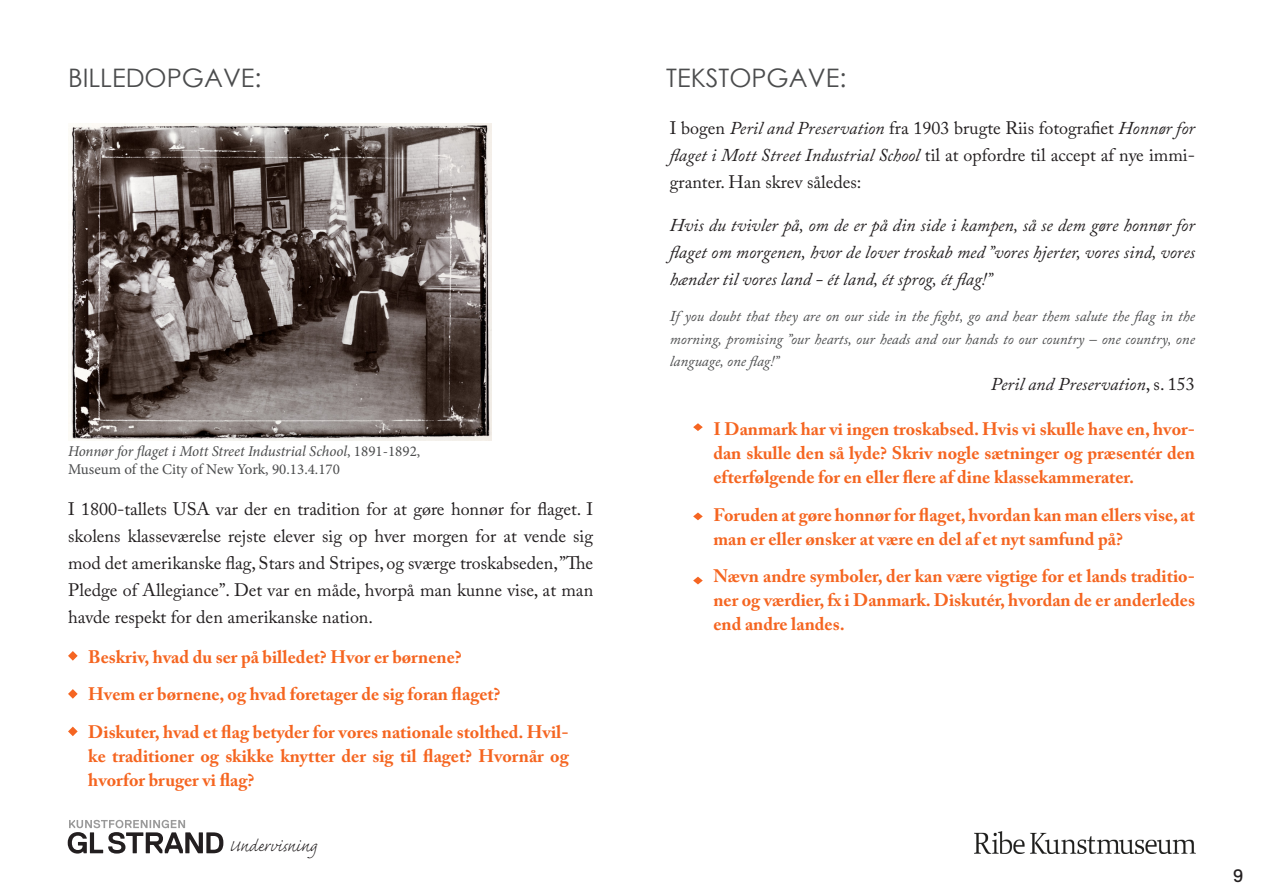
<style>
.page{position:relative;width:1263px;height:893px;background:#fff}
.page>*{position:absolute;margin:0;border:0;box-sizing:border-box;transform-origin:0 0}
.t1{font:25.5px "Century Gothic";color:#4b4c4d}
.t2{font:300 21px "Caflisch Script Pro";color:#231f20}
.t3{font:700 18px/24px "Adobe Caslon Pro";color:#f56520;text-align:justify}
.t4{font:18px/27px "Adobe Caslon Pro";color:#231f20;text-align:justify}
.t5{font:italic 18px/27px "Adobe Caslon Pro";color:#231f20;text-align:justify}
.t6{font:18px "Replica Std";color:#231f20}
.t7{font:italic 15px/22.5px "Adobe Caslon Pro";color:#4b4c4d;text-align:justify}
.t8{font:15px/18px "Minion Pro";color:#4b4c4d}
.s1{font-style:italic}
.s2{font-style:normal}
</style>
<div class="page">
<svg style="left:68px;top:820px;width:155px;height:34px"></svg>
<img style="left:974px;top:832px;width:221px;height:21px">
<svg style="left:68px;top:651px;width:10px;height:10px"></svg>
<svg style="left:68px;top:689px;width:10px;height:10px"></svg>
<svg style="left:68px;top:727px;width:10px;height:9px"></svg>
<svg style="left:693px;top:423px;width:10px;height:8px"></svg>
<svg style="left:693px;top:512px;width:10px;height:8px"></svg>
<svg style="left:693px;top:577px;width:10px;height:7px"></svg>
<img style="left:68px;top:123px;width:423px;height:318px">
<p class="t1" style="left:68px;top:60px;width:195px">BILLEDOPGAVE:</p>
<p class="t8" style="left:68px;top:443px;width:354px"><span class="s1">Honnør for flaget i Mott Street Industrial School</span>, 1891-1892,<br>Museum of the City of New York, 90.13.4.170</p>
<p class="t4" style="left:68px;top:495px;width:527px">I 1800-tallets USA var der en tradition for at gøre honnør for flaget. I skolens klasseværelse rejste elever sig op hver morgen for at vende sig mod det amerikanske flag, Stars and Stripes, og sværge troskabseden, ”The Pledge of Allegiance”. Det var en måde, hvorpå man kunne vise, at man havde respekt for den amerikanske nation.</p>
<p class="t3" style="left:88px;top:645px;width:375px">Beskriv, hvad du ser på billedet? Hvor er børnene?</p>
<p class="t3" style="left:88px;top:682px;width:414px">Hvem er børnene, og hvad foretager de sig foran flaget?</p>
<p class="t3" style="left:88px;top:720px;width:482px">Diskuter, hvad et flag betyder for vores nationale stolthed. Hvil&shy;ke traditioner og skikke knytter der sig til flaget? Hvornår og hvorfor bruger vi flag?</p>
<p class="t2" style="left:229px;top:835px;width:89px">Undervisning</p>
<p class="t1" style="left:666px;top:60px;width:182px">TEKSTOPGAVE:</p>
<p class="t4" style="left:670px;top:115px;width:527px">I bogen <span class="s1">Peril and Preservation</span> fra 1903 brugte Riis fotografiet <span class="s1">Honnør for flaget i Mott Street Industrial School</span> til at opfordre til accept af nye immi&shy;granter. Han skrev således:</p>
<p class="t5" style="left:670px;top:212px;width:527px">Hvis du tvivler på, om de er på din side i kampen, så se dem gøre honnør for flaget om morgenen, hvor de lover troskab med ”vores hjerter, vores sind, vores hænder til vores land - ét land, ét sprog, ét flag!”</p>
<p class="t7" style="left:670px;top:305px;width:527px">If you doubt that they are on our side in the fight, go and hear them salute the flag in the morning, promising ”our hearts, our heads and our hands to our country – one country, one language, one flag!”</p>
<p class="t5" style="left:991px;top:370px;width:205px">Peril and Preservation<span class="s2">, s. 153</span></p>
<p class="t3" style="left:713px;top:417px;width:483px">I Danmark har vi ingen troskabsed. Hvis vi skulle have en, hvor&shy;dan skulle den så lyde? Skriv nogle sætninger og præsentér den efterfølgende for en eller flere af dine klassekammerater.</p>
<p class="t3" style="left:713px;top:503px;width:483px">Foruden at gøre honnør for flaget, hvordan kan man ellers vise, at man er eller ønsker at være en del af et nyt samfund på?</p>
<p class="t3" style="left:713px;top:564px;width:483px">Nævn andre symboler, der kan være vigtige for et lands traditio&shy;ner og værdier, fx i Danmark. Diskutér, hvordan de er anderledes end andre landes.</p>
<p class="t6" style="left:1233px;top:866px;width:12px">9</p>
</div>
